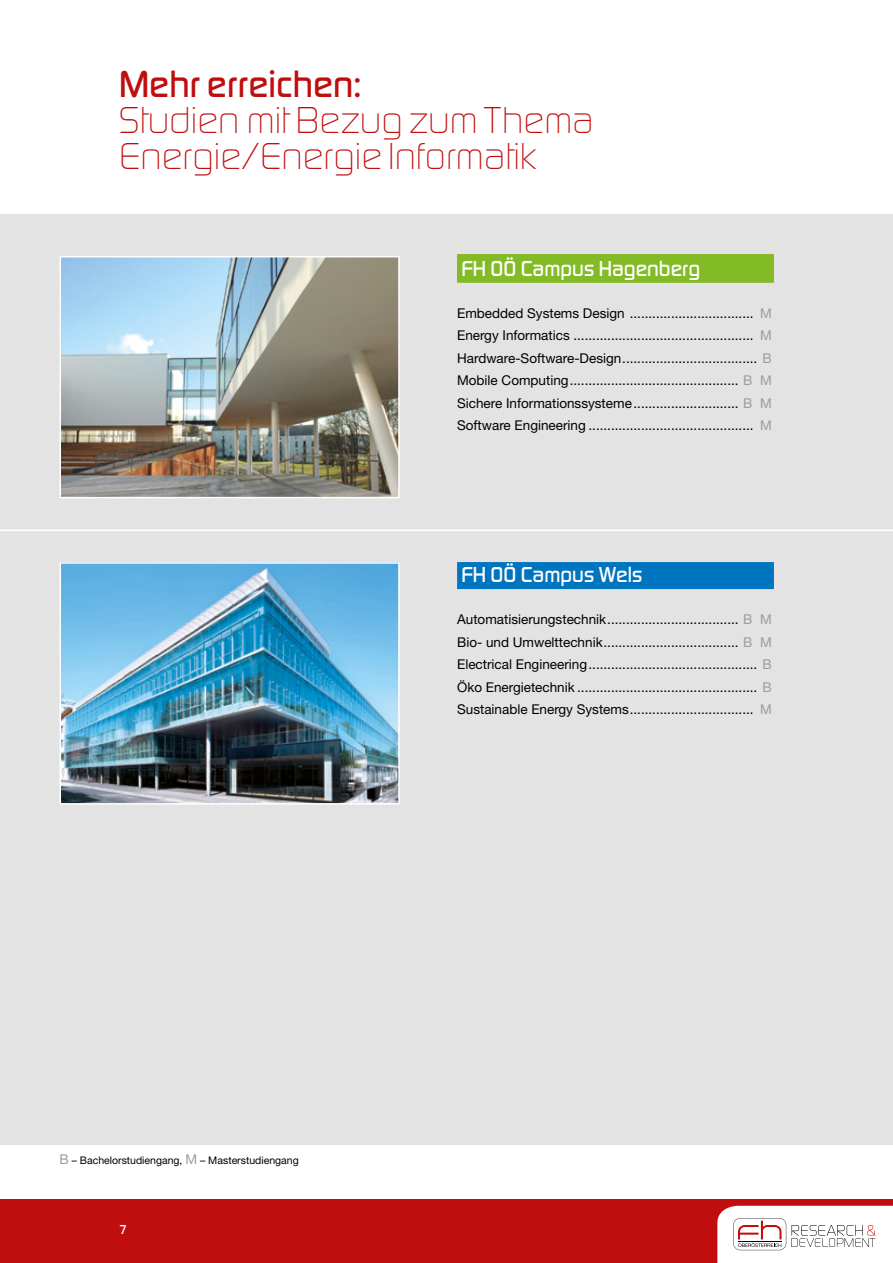
<style>
.page{position:relative;width:893px;height:1263px;background:#fff}
.page>*{position:absolute;margin:0;border:0;box-sizing:border-box;transform-origin:0 0}
.t1{font:300 39px/36px "Digital Sans EF";color:#c00d0e}
.t2{font:500 39px "Digital Sans EF";letter-spacing:.005em;color:#c00d0e}
.t3{font:500 22.5px "Digital Sans EF";color:#fff}
.t4{font:13.5px/22.5px "Helvetica Neue LT Std";color:#000;text-align:justify}
.t5{font:500 13.5px "Digital Sans EF";color:#fff}
.t6{font:10.5px "Helvetica Neue LT Std";color:#000}
.s1{color:#9d9d9c}
.s2{font-size:13.5px;color:#9d9d9c}
</style>
<div class="page">
<div style="left:0;top:1199px;width:893px;height:64px;background:#c00d0e"></div>
<svg style="left:717px;top:1206px;width:176px;height:57px"></svg>
<div style="left:0;top:214px;width:893px;height:931px;background:#e3e3e3"></div>
<div style="left:457px;top:562px;width:317px;height:27px;background:#0075bf"></div>
<div style="left:457px;top:256px;width:317px;height:27px;background:#83bb26"></div>
<div style="left:457px;top:254px;width:317px;height:27px;background:#83bb26"></div>
<img style="left:63px;top:259px;width:334px;height:236px">
<div style="left:60px;top:256px;width:340px;height:242px;border:2px solid #fff"></div>
<hr style="left:0;top:529px;width:893px;height:2px;background:#fff">
<img style="left:63px;top:565px;width:334px;height:236px">
<div style="left:60px;top:562px;width:340px;height:242px;border:2px solid #fff"></div>
<h1 class="t2" style="left:119px;top:61px;width:244px">Mehr erreichen:</h1>
<h1 class="t1" style="left:119px;top:102px;width:476px">Studien mit Bezug zum Thema<br>Energie/Energie Informatik</h1>
<h2 class="t3" style="left:461px;top:255px;width:240px">FH OÖ Campus Hagenberg</h2>
<p class="t4" style="left:457px;top:302px;width:316px">Embedded Systems Design ................................. <span class="s1">M </span>Energy Informatics ................................................ <span class="s1">M </span>Hardware-Software-Design.................................... <span class="s1">B </span>Mobile Computing............................................. <span class="s1">B M </span>Sichere Informationssysteme............................ <span class="s1">B M </span>Software Engineering ............................................ <span class="s1">M</span></p>
<h2 class="t3" style="left:461px;top:561px;width:183px">FH OÖ Campus Wels</h2>
<p class="t4" style="left:457px;top:608px;width:316px">Automatisierungstechnik................................... <span class="s1">B M </span>Bio- und Umwelttechnik.................................... <span class="s1">B M </span>Electrical Engineering............................................. <span class="s1">B </span>Öko Energietechnik ................................................ <span class="s1">B </span>Sustainable Energy Systems................................. <span class="s1">M</span></p>
<p class="t6" style="left:60px;top:1154px;width:241px"><span class="s2">B</span> – Bachelorstudiengang, <span class="s2">M</span> – Masterstudiengang</p>
<p class="t5" style="left:119px;top:1221px;width:9px">7</p>
</div>
